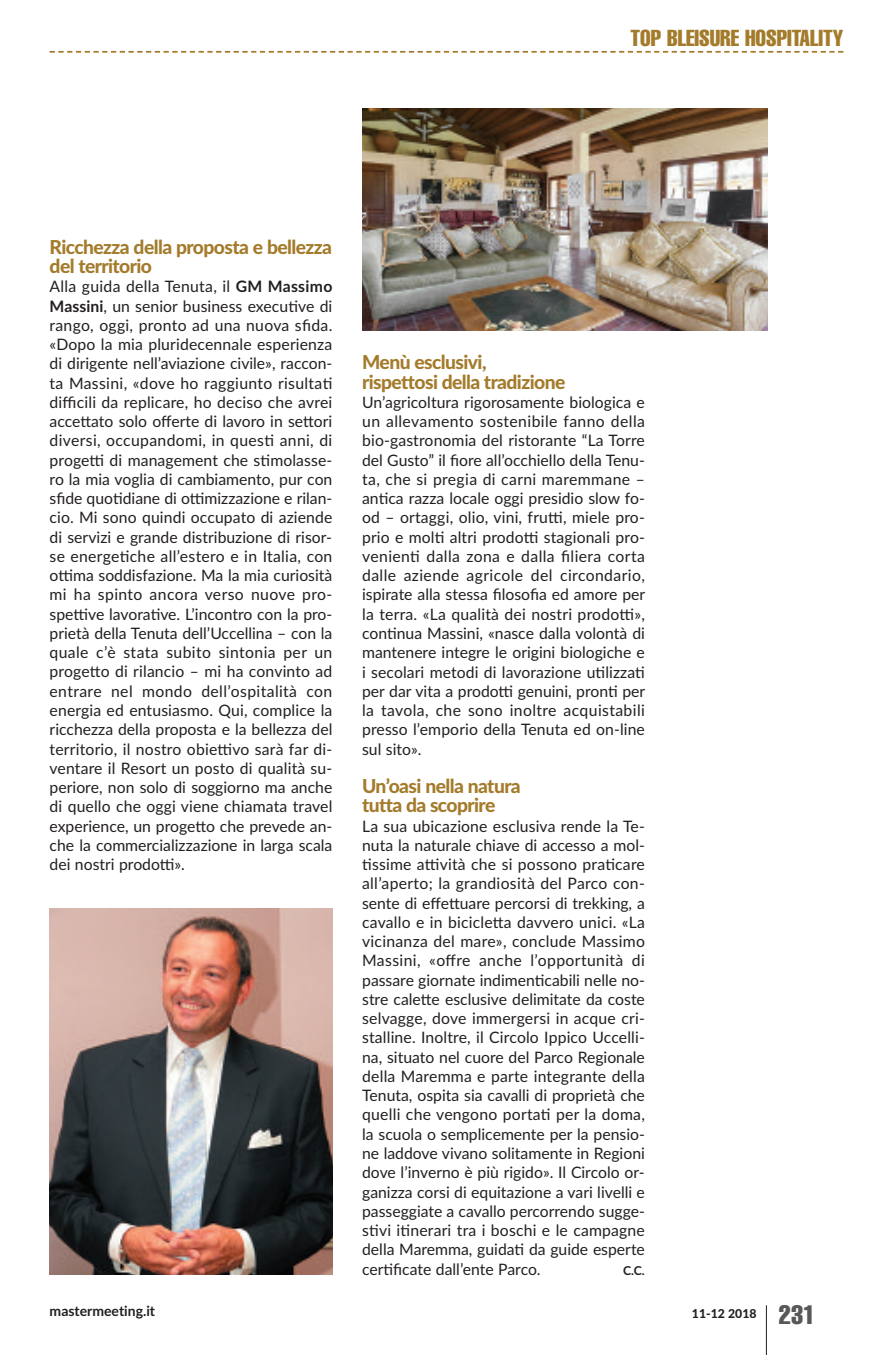
<style>
.page{position:relative;width:893px;height:1355px;background:#fff}
.page>*{position:absolute;margin:0;border:0;box-sizing:border-box;transform-origin:0 0}
.t1{font:extra-condensed 22.75px "Helvetica";color:#a37b2b}
.t2{font:800 19.25px/19.2px "Lato";letter-spacing:-.03em;color:#a37b2b}
.t3{font:15.75px/19.2px "Lato";color:#231f20;text-align:justify}
.t4{font:700 14px "Lato";color:#231f20}
.t5{font:800 12.25px "Lato";color:#231f20}
.t6{font:700 12.25px "Lato";color:#231f20}
.s1{font-weight:700}
.s2{font-family:"Helvetica";font-weight:400;font-stretch:extra-condensed;font-size:26.25px;color:#57585a}
</style>
<div class="page">
<hr style="left:766px;top:1305px;width:1px;height:49px;background:#231f20">
<svg style="left:50px;top:51px;width:793px;height:2px"></svg>
<img style="left:362px;top:108px;width:406px;height:223px">
<img style="left:50px;top:908px;width:282px;height:366px">
<h1 class="t1" style="left:630px;top:30px;width:214px">TOP BLEISURE HOSPITALITY</h1>
<p class="t2" style="left:50px;top:237px;width:284px">Ricchezza della proposta e bellezza del territorio</p>
<p class="t3" style="left:50px;top:277px;width:284px">Alla guida della Tenuta, il <span class="s1">GM Massimo Massini</span>, un senior business executive di rango, oggi, pronto ad una nuova sfida. «Dopo la mia pluridecennale esperienza di dirigente nell’aviazione civile», raccon&shy;ta Massini, «dove ho raggiunto risultati difficili da replicare, ho deciso che avrei accettato solo offerte di lavoro in settori diversi, occupandomi, in questi anni, di progetti di management che stimolasse&shy;ro la mia voglia di cambiamento, pur con sfide quotidiane di ottimizzazione e rilan&shy;cio. Mi sono quindi occupato di aziende di servizi e grande distribuzione di risor&shy;se energetiche all’estero e in Italia, con ottima soddisfazione. Ma la mia curiosità mi ha spinto ancora verso nuove pro&shy;spettive lavorative. L’incontro con la pro&shy;prietà della Tenuta dell’Uccellina – con la quale c’è stata subito sintonia per un progetto di rilancio – mi ha convinto ad entrare nel mondo dell’ospitalità con energia ed entusiasmo. Qui, complice la ricchezza della proposta e la bellezza del territorio, il nostro obiettivo sarà far di&shy;ventare il Resort un posto di qualità su&shy;periore, non solo di soggiorno ma anche di quello che oggi viene chiamata travel experience, un progetto che prevede an&shy;che la commercializzazione in larga scala dei nostri prodotti».</p>
<p class="t2" style="left:362px;top:353px;width:205px">Menù esclusivi, rispettosi della tradizione</p>
<p class="t3" style="left:362px;top:393px;width:285px">Un’agricoltura rigorosamente biologica e un allevamento sostenibile fanno della bio-gastronomia del ristorante “La Torre del Gusto” il fiore all’occhiello della Tenu&shy;ta, che si pregia di carni maremmane – antica razza locale oggi presidio slow fo&shy;od – ortaggi, olio, vini, frutti, miele pro&shy;prio e molti altri prodotti stagionali pro&shy;venienti dalla zona e dalla filiera corta dalle aziende agricole del circondario, ispirate alla stessa filosofia ed amore per la terra. «La qualità dei nostri prodotti», continua Massini, «nasce dalla volontà di mantenere integre le origini biologiche e i secolari metodi di lavorazione utilizzati per dar vita a prodotti genuini, pronti per la tavola, che sono inoltre acquistabili presso l’emporio della Tenuta ed on-line sul sito».</p>
<p class="t2" style="left:362px;top:776px;width:160px">Un’oasi nella natura tutta da scoprire</p>
<p class="t3" style="left:362px;top:816px;width:284px">La sua ubicazione esclusiva rende la Te&shy;nuta la naturale chiave di accesso a mol&shy;tissime attività che si possono praticare all’aperto; la grandiosità del Parco con&shy;sente di effettuare percorsi di trekking, a cavallo e in bicicletta davvero unici. «La vicinanza del mare», conclude Massimo Massini, «offre anche l’opportunità di passare giornate indimenticabili nelle no&shy;stre calette esclusive delimitate da coste selvagge, dove immergersi in acque cri&shy;stalline. Inoltre, il Circolo Ippico Uccelli&shy;na, situato nel cuore del Parco Regionale della Maremma e parte integrante della Tenuta, ospita sia cavalli di proprietà che quelli che vengono portati per la doma, la scuola o semplicemente per la pensio&shy;ne laddove vivano solitamente in Regioni dove l’inverno è più rigido». Il Circolo or&shy;ganizza corsi di equitazione a vari livelli e passeggiate a cavallo percorrendo sugge&shy;stivi itinerari tra i boschi e le campagne della Maremma, guidati da guide esperte certificate dall’ente Parco.</p>
<p class="t6" style="left:623px;top:1262px;width:23px">C.C.</p>
<p class="t4" style="left:50px;top:1302px;width:107px">mastermeeting.it</p>
<p class="t5" style="left:692px;top:1306px;width:125px">11-12 2018 <span class="s2">231</span></p>
</div>
